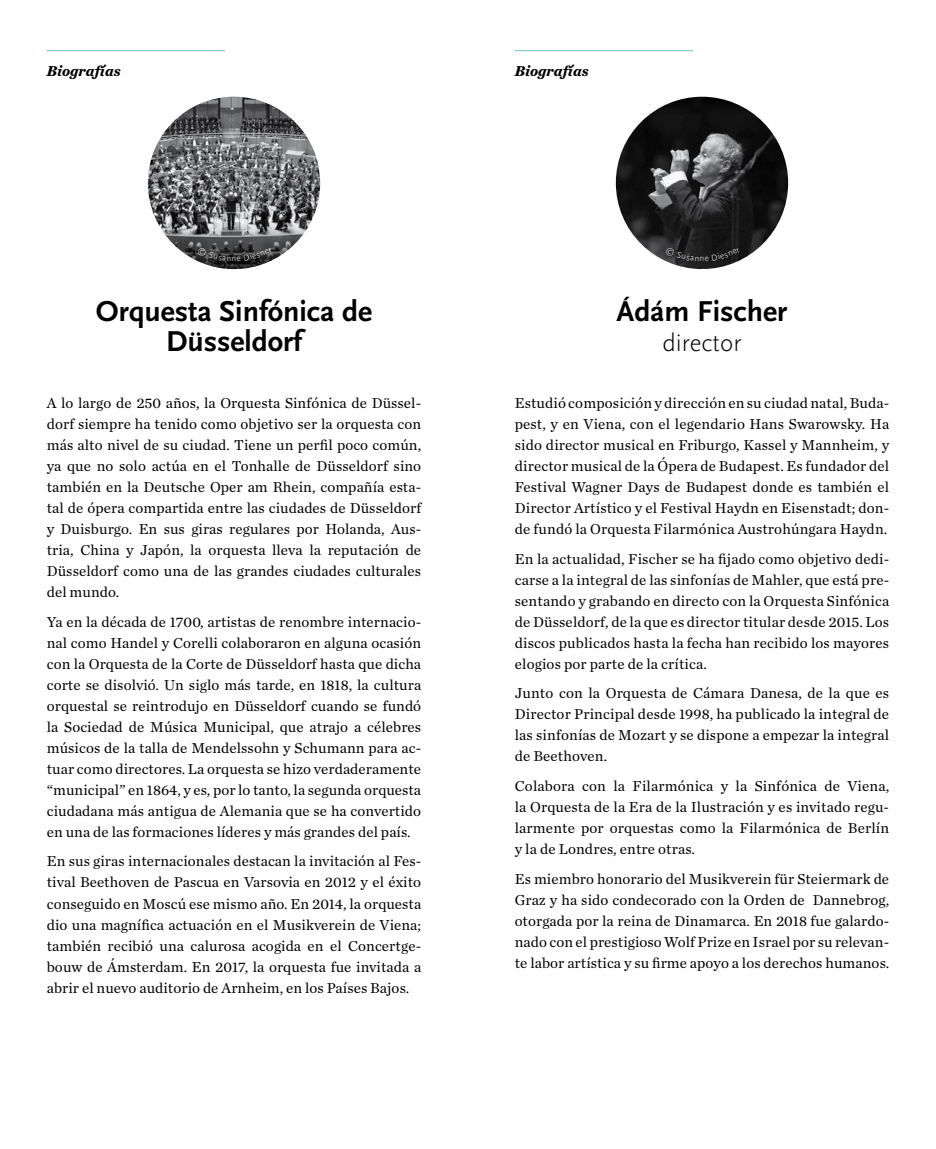
<style>
.page{position:relative;width:936px;height:1149px;background:#fff}
.page>*{position:absolute;margin:0;border:0;box-sizing:border-box;transform-origin:0 0}
.t1{font:700 30px/30px "Scala Sans";color:#000;text-align:center}
.t2{font:300 25.5px "Scala Sans";color:#000}
.t3{font:15px/21px "Chronicle Text G1";letter-spacing:.005em;color:#000;text-align:justify}
.t4{font:italic 700 15px "Chronicle Text G1";color:#000}
</style>
<div class="page">
<svg style="left:148px;top:97px;width:172px;height:172px;background:#6d6e6f"></svg>
<hr style="left:47px;top:50px;width:178px;height:1px;background:#69c0bb">
<hr style="left:514px;top:50px;width:179px;height:1px;background:#69c0bb">
<img style="left:615px;top:97px;width:173px;height:172px">
<div style="left:194px;top:243px;width:81px;height:22px;background:#000;opacity:.75"></div>
<svg style="left:665px;top:247px;width:75px;height:14px"></svg>
<svg style="left:197px;top:247px;width:75px;height:14px"></svg>
<p class="t4" style="left:47px;top:59px;width:75px">Biografías</p>
<p class="t4" style="left:514px;top:59px;width:75px">Biografías</p>
<h1 class="t1" style="left:96px;top:297px;width:278px">Orquesta Sinfónica de<br>Düsseldorf</h1>
<h1 class="t1" style="left:616px;top:297px;width:172px">Ádám Fischer</h1>
<h2 class="t2" style="left:662px;top:329px;width:81px">director</h2>
<p class="t3" style="left:47px;top:391px;width:376px">A lo largo de 250 años, la Orquesta Sinfónica de Düssel&shy;dorf siempre ha tenido como objetivo ser la orquesta con más alto nivel de su ciudad. Tiene un perfil poco común, ya que no solo actúa en el Tonhalle de Düsseldorf sino también en la Deutsche Oper am Rhein, compañía esta&shy;tal de ópera compartida entre las ciudades de Düsseldorf y Duisburgo. En sus giras regulares por Holanda, Aus&shy;tria, China y Japón, la orquesta lleva la reputación de Düsseldorf como una de las grandes ciudades culturales del mundo.</p>
<p class="t3" style="left:47px;top:610px;width:376px">Ya en la década de 1700, artistas de renombre internacio&shy;nal como Handel y Corelli colaboraron en alguna ocasión con la Orquesta de la Corte de Düsseldorf hasta que dicha corte se disolvió. Un siglo más tarde, en 1818, la cultura orquestal se reintrodujo en Düsseldorf cuando se fundó la Sociedad de Música Municipal, que atrajo a célebres músicos de la talla de Mendelssohn y Schumann para ac&shy;tuar como directores. La orquesta se hizo verdaderamente “municipal” en 1864, y es, por lo tanto, la segunda orquesta ciudadana más antigua de Alemania que se ha convertido en una de las formaciones líderes y más grandes del país.</p>
<p class="t3" style="left:47px;top:849px;width:376px">En sus giras internacionales destacan la invitación al Fes&shy;tival Beethoven de Pascua en Varsovia en 2012 y el éxito conseguido en Moscú ese mismo año. En 2014, la orquesta dio una magnífica actuación en el Musikverein de Viena; también recibió una calurosa acogida en el Concertge&shy;bouw de Ámsterdam. En 2017, la orquesta fue invitada a abrir el nuevo auditorio de Arnheim, en los Países Bajos.</p>
<p class="t3" style="left:514px;top:391px;width:376px">Estudió composición y dirección en su ciudad natal, Buda&shy;pest, y en Viena, con el legendario Hans Swarowsky. Ha sido director musical en Friburgo, Kassel y Mannheim, y director musical de la Ópera de Budapest. Es fundador del Festival Wagner Days de Budapest donde es también el Director Artístico y el Festival Haydn en Eisenstadt; don&shy;de fundó la Orquesta Filarmónica Austrohúngara Haydn.</p>
<p class="t3" style="left:514px;top:547px;width:376px">En la actualidad, Fischer se ha fijado como objetivo dedi&shy;carse a la integral de las sinfonías de Mahler, que está pre&shy;sentando y grabando en directo con la Orquesta Sinfónica de Düsseldorf, de la que es director titular desde 2015. Los discos publicados hasta la fecha han recibido los mayores elogios por parte de la crítica.</p>
<p class="t3" style="left:514px;top:681px;width:376px">Junto con la Orquesta de Cámara Danesa, de la que es Director Principal desde 1998, ha publicado la integral de las sinfonías de Mozart y se dispone a empezar la integral de Beethoven.</p>
<p class="t3" style="left:514px;top:774px;width:376px">Colabora con la Filarmónica y la Sinfónica de Viena, la Orquesta de la Era de la Ilustración y es invitado regu&shy;larmente por orquestas como la Filarmónica de Berlín y la de Londres, entre otras.</p>
<p class="t3" style="left:514px;top:866px;width:376px">Es miembro honorario del Musikverein für Steiermark de Graz y ha sido condecorado con la Orden de Dannebrog, otorgada por la reina de Dinamarca. En 2018 fue galardo&shy;nado con el prestigioso Wolf Prize en Israel por su relevan&shy;te labor artística y su firme apoyo a los derechos humanos.</p>
</div>
